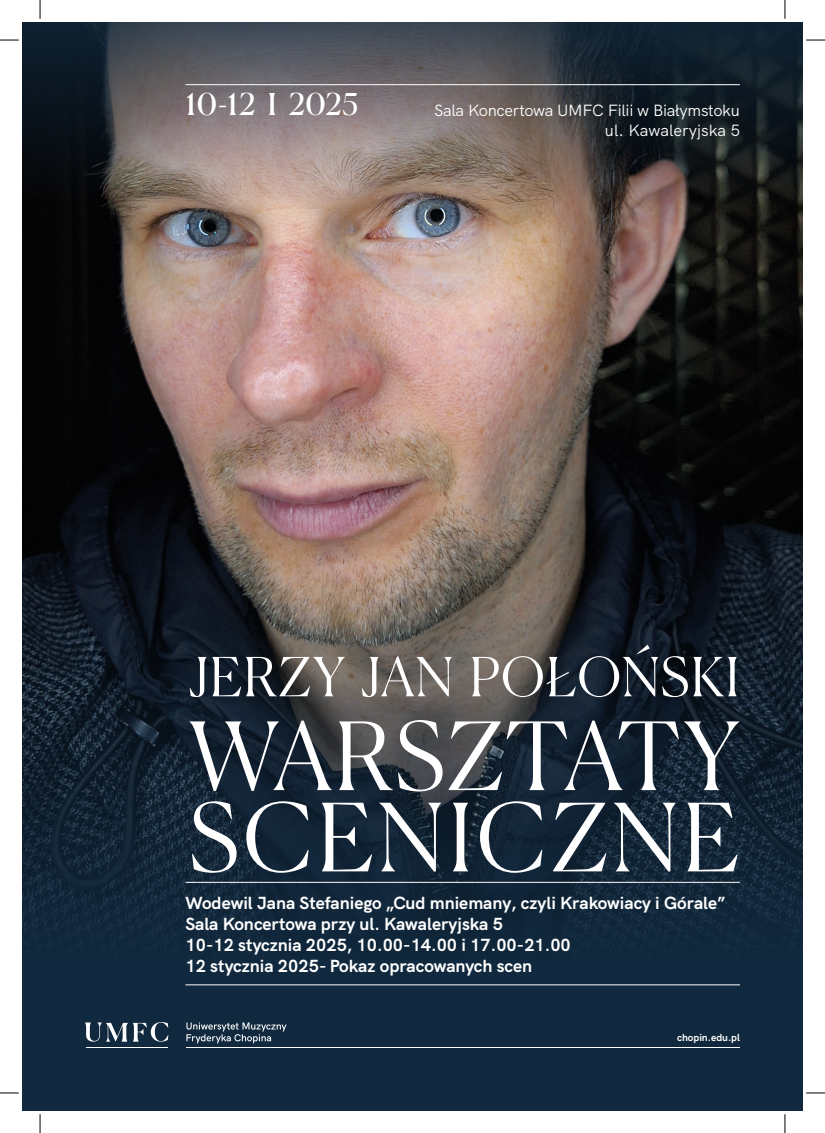
<style>
.page{position:relative;width:825px;height:1133px;background:#fff}
.page>*{position:absolute;margin:0;border:0;box-sizing:border-box;transform-origin:0 0}
.events_base_text_blocs{font:300 93.75px/81.2px "Canela";letter-spacing:.04em;color:#fff}
.events_base_text_blocs-2{font:300 53.75px "Canela";letter-spacing:.02em;color:#fff}
.events_base_text_blocs-3{font:30px "Canela";letter-spacing:.025em;color:#fff}
.events_base_text_blocs-4{font:700 17.5px "HK Grotesk";color:#fff}
.events_base_text_blocs-5{font:16.25px/20px "HK Grotesk";letter-spacing:-.02em;color:#fff;text-align:right}
.t1{font:700 10.25px "HK Grotesk";color:#fff}
</style>
<div class="page">
<div style="left:22px;top:22px;width:780px;height:1088px;background:#11293e"></div>
<img style="left:22px;top:201px;width:780px;height:395px">
<svg style="left:22px;top:596px;width:780px;height:337px"></svg>
<svg style="left:22px;top:22px;width:780px;height:179px;background:#4f4d50"></svg>
<hr style="left:185px;top:84px;width:554px;height:1px;background:#fff">
<hr style="left:186px;top:1047px;width:553px;height:1px;background:#fff">
<svg style="left:85px;top:1022px;width:83px;height:19px"></svg>
<hr style="left:86px;top:1047px;width:82px;height:1px;background:#fff">
<svg style="left:186px;top:1022px;width:100px;height:21px"></svg>
<hr style="left:185px;top:984px;width:554px;height:1px;background:#fff">
<hr style="left:185px;top:882px;width:554px;height:1px;background:#fff">
<svg style="left:0;top:39px;width:19px;height:2px"></svg>
<svg style="left:806px;top:39px;width:18px;height:2px"></svg>
<svg style="left:0;top:1092px;width:19px;height:1px"></svg>
<svg style="left:806px;top:1092px;width:18px;height:1px"></svg>
<svg style="left:39px;top:0;width:2px;height:19px"></svg>
<svg style="left:39px;top:1114px;width:2px;height:18px"></svg>
<svg style="left:784px;top:0;width:1px;height:19px"></svg>
<svg style="left:784px;top:1114px;width:1px;height:18px"></svg>
<p class="events_base_text_blocs-3" style="left:185px;top:81px;width:174px">10-12 I 2025</p>
<p class="events_base_text_blocs-5" style="left:434px;top:99px;width:307px">Sala Koncertowa UMFC Filii w Białymstoku ul. Kawaleryjska 5</p>
<p class="events_base_text_blocs-2" style="left:188px;top:634px;width:552px">JERZY JAN POŁOŃSKI</p>
<p class="events_base_text_blocs" style="left:189px;top:707px;width:551px">WARSZTATY<br>SCENICZNE</p>
<p class="events_base_text_blocs-4" style="left:185px;top:888px;width:541px">Wodewil Jana Stefaniego „Cud mniemany, czyli Krakowiacy i Górale”</p>
<p class="events_base_text_blocs-4" style="left:185px;top:909px;width:319px">Sala Koncertowa przy ul. Kawaleryjska 5</p>
<p class="events_base_text_blocs-4" style="left:185px;top:930px;width:387px">10-12 stycznia 2025, 10.00-14.00 i 17.00-21.00</p>
<p class="events_base_text_blocs-4" style="left:185px;top:951px;width:348px">12 stycznia 2025- Pokaz opracowanych scen</p>
<p class="t1" style="left:676px;top:1029px;width:64px">chopin.edu.pl</p>
</div>
